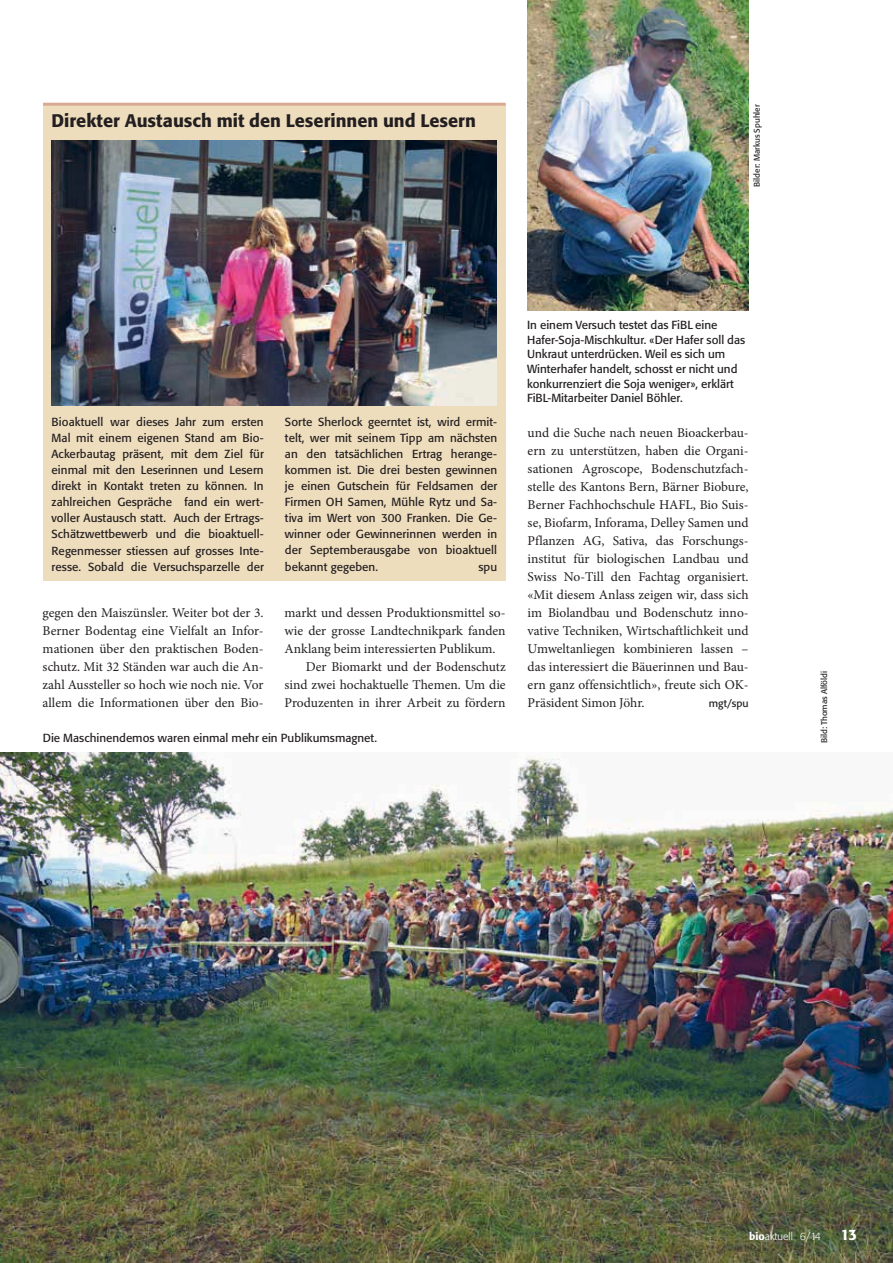
<style>
.page{position:relative;width:893px;height:1263px;background:#fff}
.page>*{position:absolute;margin:0;border:0;box-sizing:border-box;transform-origin:0 0}
.t1{font:500 18px "Formata BQ";color:#231f20}
.t2{font:500 15px "Formata BQ";color:#fff}
.t3{font:13.5px/18px "Minion Pro";color:#231f20;text-align:justify}
.t4{font:11.55px/16px "Formata BQ";color:#231f20;text-align:justify}
.t5{font:300 10.5px "Formata BQ";color:#fff}
.t6{font:10.5px "Formata BQ";color:#231f20}
.t7{font:8.25px "Formata BQ";color:#231f20}
.s1{font-weight:500}
</style>
<div class="page">
<img style="left:0;top:753px;width:893px;height:510px">
<img style="left:527px;top:0;width:221px;height:311px">
<div style="left:43px;top:104px;width:463px;height:476px;background:#eeddbd"></div>
<hr style="left:43px;top:103px;width:463px;height:3px;background:#d8aa93">
<img style="left:52px;top:140px;width:445px;height:265px">
<h1 class="t1" style="left:52px;top:112px;width:426px">Direkter Austausch mit den Leserinnen und Lesern</h1>
<p class="t7" style="left:753px;top:187px;width:84px;rotate:-90deg">Bilder: Markus Spuhler</p>
<p class="t4" style="left:52px;top:414px;width:214px">Bioaktuell war dieses Jahr zum ersten Mal mit einem eigenen Stand am Bio-Ackerbautag präsent, mit dem Ziel für einmal mit den Leserinnen und Lesern direkt in Kontakt treten zu können. In zahlreichen Gespräche fand ein wert&shy;voller Austausch statt. Auch der Ertrags-Schätzwettbewerb und die bioaktuell-Regenmesser stiessen auf grosses Inte&shy;resse. Sobald die Versuchsparzelle der</p>
<p class="t4" style="left:285px;top:414px;width:214px">Sorte Sherlock geerntet ist, wird ermit&shy;telt, wer mit seinem Tipp am nächsten an den tatsächlichen Ertrag herange&shy;kommen ist. Die drei besten gewinnen je einen Gutschein für Feldsamen der Firmen OH Samen, Mühle Rytz und Sa&shy;tiva im Wert von 300 Franken. Die Ge&shy;winner oder Gewinnerinnen werden in der Septemberausgabe von bioaktuell bekannt gegeben.</p>
<p class="t4" style="left:478px;top:559px;width:20px">spu</p>
<p class="t3" style="left:43px;top:605px;width:223px">gegen den Maiszünsler. Weiter bot der 3.<br>Berner Bodentag eine Vielfalt an Infor&shy;mationen über den praktischen Boden&shy;schutz. Mit 32 Ständen war auch die An&shy;zahl Aussteller so hoch wie noch nie. Vor allem die Informationen über den Bio-</p>
<p class="t3" style="left:285px;top:605px;width:223px">markt und dessen Produktionsmittel so-</p>
<p class="t3" style="left:285px;top:623px;width:223px">wie der grosse Landtechnikpark fanden</p>
<p class="t3" style="left:285px;top:641px;width:213px">Anklang beim interessierten Publikum.</p>
<p class="t3" style="left:306px;top:659px;width:201px">Der Biomarkt und der Bodenschutz</p>
<p class="t3" style="left:285px;top:677px;width:223px">sind zwei hochaktuelle Themen. Um die</p>
<p class="t3" style="left:285px;top:695px;width:222px">Produzenten in ihrer Arbeit zu fördern</p>
<p class="t4" style="left:43px;top:730px;width:336px">Die Maschinendemos waren einmal mehr ein Publikumsmagnet.</p>
<p class="t4" style="left:527px;top:318px;width:220px;line-height:14.5px;text-align:left">In einem Versuch testet das FiBL eine Hafer-Soja-Mischkultur. «Der Hafer soll das Unkraut unterdrücken. Weil es sich um Winterhafer handelt, schosst er nicht und konkurrenziert die Soja weniger», erklärt FiBL-Mitarbeiter Daniel Böhler.</p>
<p class="t3" style="left:528px;top:425px;width:223px">und die Suche nach neuen Bioackerbau&shy;ern zu unterstützen, haben die Organi&shy;sationen Agroscope, Bodenschutzfach&shy;stelle des Kantons Bern, Bärner Biobure, Berner Fachhochschule HAFL, Bio Suis&shy;se, Biofarm, Inforama, Delley Samen und Pflanzen AG, Sativa, das Forschungs&shy;institut für biologischen Landbau und Swiss No-Till den Fachtag organisiert. «Mit diesem Anlass zeigen wir, dass sich im Biolandbau und Bodenschutz inno&shy;vative Techniken, Wirtschaftlichkeit und Umweltanliegen kombinieren lassen – das interessiert die Bäuerinnen und Bau&shy;ern ganz offensichtlich», freute sich OK-Präsident Simon Jöhr.</p>
<p class="t6" style="left:709px;top:698px;width:41px">mgt/spu</p>
<p class="t7" style="left:820px;top:743px;width:74px;rotate:-90deg">Bild: Thomas Alföldi</p>
<p class="t5" style="left:749px;top:1231px;width:73px"><span class="s1">bio</span>aktuell 6/14</p>
<p class="t2" style="left:841px;top:1228px;width:18px">13</p>
</div>
